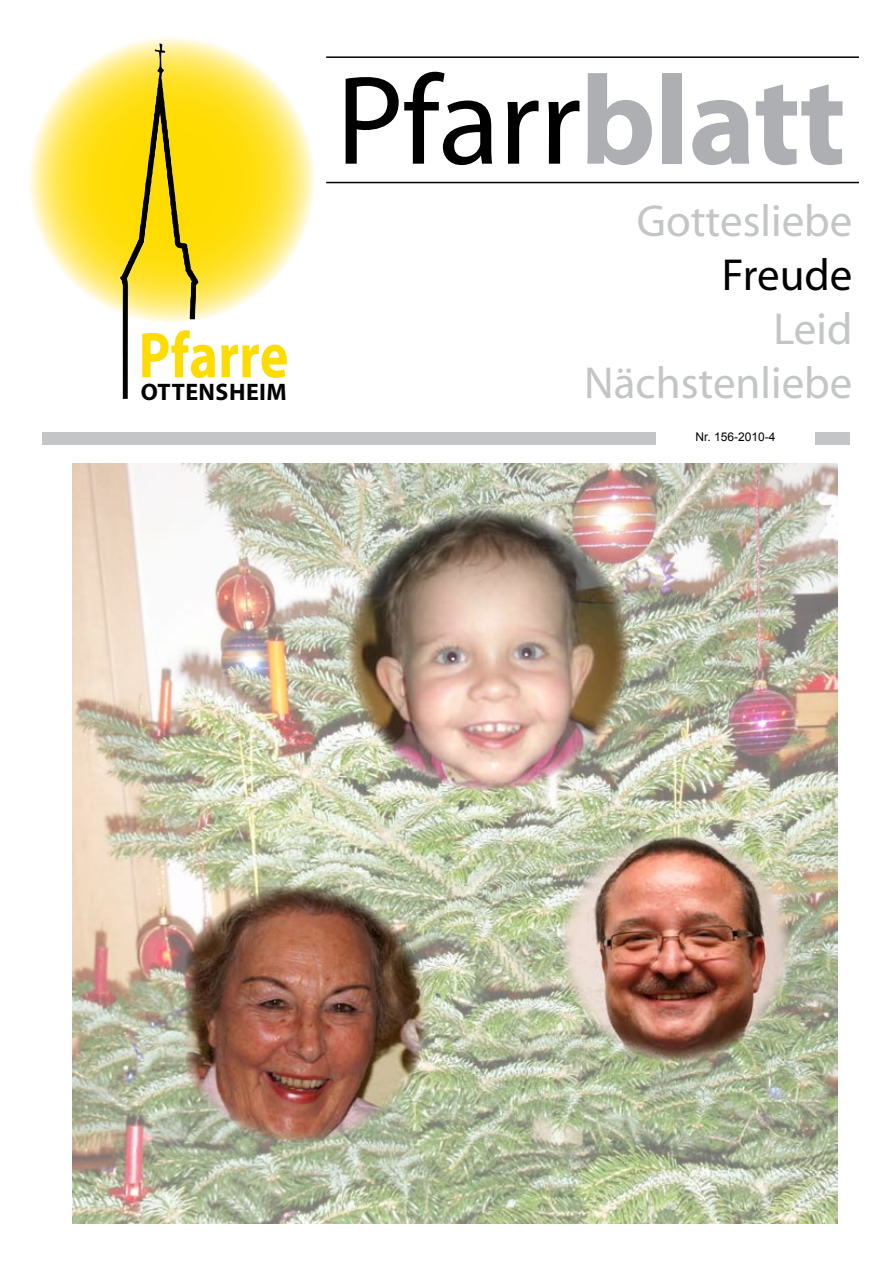
<style>
.page{position:relative;width:893px;height:1263px;background:#fff}
.page>*{position:absolute;margin:0;border:0;box-sizing:border-box;transform-origin:0 0}
.t1{font:127.5px "Myriad";letter-spacing:-.01em;color:#000}
.t2{font:65.25px "Myriad Headline";letter-spacing:.02em;color:#ffdc00;scale:.83 1}
.t3{font:45px/54px "Myriad";color:#c3c5c7;text-align:right}
.t4{font:45px "Myriad";color:#000}
.t5{font:700 24px "Myriad";letter-spacing:.02em;color:#000}
.t6{font:12px "Arial";color:#000}
.s1{font-weight:700;color:#aeafb2}
</style>
<div class="page">
<div style="left:43px;top:432px;width:807px;height:12px;background:#c3c5c7"></div>
<svg style="left:28px;top:37px;width:286px;height:286px;background:#fee757"></svg>
<img style="left:120px;top:49px;width:79px;height:350px">
<hr style="left:326px;top:56px;width:533px;height:2px;background:#000">
<hr style="left:326px;top:182px;width:533px;height:1px;background:#000">
<div style="left:656px;top:418px;width:159px;height:29px;background:#fff"></div>
<img style="left:72px;top:463px;width:766px;height:760px">
<img style="left:186px;top:884px;width:243px;height:258px">
<img style="left:561px;top:832px;width:230px;height:229px">
<img style="left:348px;top:509px;width:281px;height:282px">
<h2 class="t2" style="left:139px;top:322px;width:181px">Pfarre</h2>
<p class="t5" style="left:141px;top:380px;width:148px">OTTENSHEIM</p>
<h1 class="t1" style="left:336px;top:58px;width:512px">Pfarr<span class="s1">blatt</span></h1>
<p class="t3" style="left:637px;top:196px;width:217px">Gottesliebe</p>
<p class="t4" style="left:722px;top:252px;width:132px">Freude</p>
<p class="t3" style="left:584px;top:304px;width:270px">Leid<br>Nächstenliebe</p>
<p class="t6" style="left:695px;top:429px;width:82px">Nr. 156-2010-4</p>
</div>
